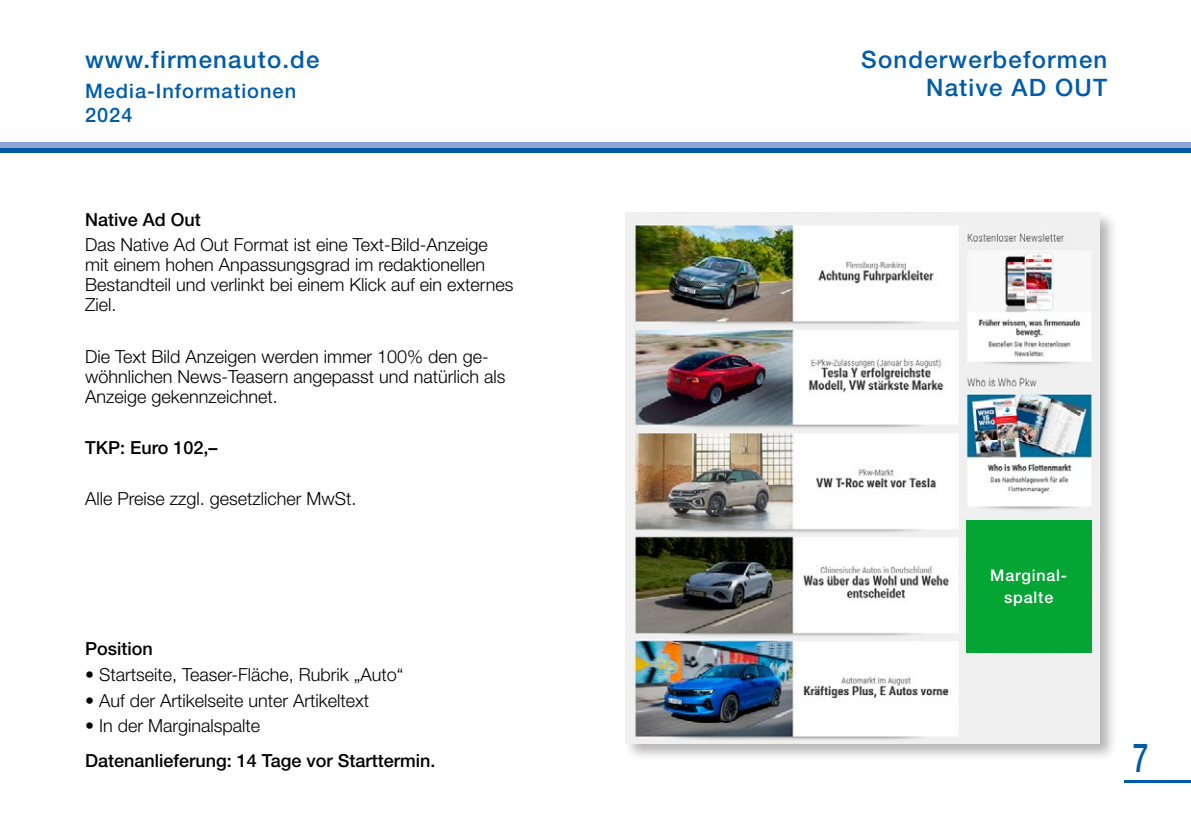
<style>
.page{position:relative;width:1191px;height:840px;background:#fff}
.page>*{position:absolute;margin:0;border:0;box-sizing:border-box;transform-origin:0 0}
.t1{font:500 40px "Helvetica Neue LT Std";color:#005ba9;scale:.7 1}
.t2{font:500 24px/28px "Helvetica Neue LT Std";letter-spacing:.05em;color:#005ba9;text-align:right}
.t3{font:500 20px/24px "Helvetica Neue LT Std";letter-spacing:.05em;color:#005ba9}
.t4{font:300 18px/20px "Helvetica Neue LT Std";color:#000}
.t5{font:500 18px "Helvetica Neue LT Std";color:#000}
.t6{font:500 16px/21.4px "Helvetica Neue LT Std";letter-spacing:.05em;color:#fff;text-align:center}
</style>
<div class="page">
<div style="left:623px;top:210px;width:494px;height:551px;background:#000;opacity:.3"></div>
<img style="left:625px;top:213px;width:474px;height:530px">
<div style="left:966px;top:519px;width:125px;height:133px;background:#05a535"></div>
<div style="left:0;top:147px;width:1191px;height:6px;background:#005ba9"></div>
<div style="left:0;top:142px;width:1191px;height:5px;background:#8ba5d6"></div>
<hr style="left:1124px;top:780px;width:67px;height:2px;background:#005ba9">
<h2 class="t2" style="left:85px;top:45px;width:236px">www.firmenauto.de</h2>
<p class="t3" style="left:85px;top:79px;width:213px">Media-Informationen<br>2024</p>
<p class="t5" style="left:85px;top:208px;width:117px">Native Ad Out</p>
<p class="t4" style="left:85px;top:234px;width:430px">Das Native Ad Out Format ist eine Text-Bild-Anzeige mit einem hohen Anpassungsgrad im redaktionellen Bestandteil und verlinkt bei einem Klick auf ein externes Ziel.</p>
<p class="t4" style="left:85px;top:346px;width:422px">Die Text Bild Anzeigen werden immer 100% den ge&shy;wöhnlichen News-Teasern angepasst und natürlich als<br>Anzeige gekennzeichnet.</p>
<p class="t5" style="left:85px;top:437px;width:134px">TKP: Euro 102,–</p>
<p class="t4" style="left:85px;top:487px;width:273px">Alle Preise zzgl. gesetzlicher MwSt.</p>
<p class="t5" style="left:85px;top:637px;width:69px">Position</p>
<p class="t4" style="left:85px;top:663px;width:320px">• Startseite, Teaser-Fläche, Rubrik „Auto“</p>
<p class="t4" style="left:85px;top:689px;width:286px">• Auf der Artikelseite unter Artikeltext</p>
<p class="t4" style="left:85px;top:715px;width:177px">• In der Marginalspalte</p>
<p class="t5" style="left:85px;top:749px;width:352px">Datenanlieferung: 14 Tage vor Starttermin.</p>
<h2 class="t2" style="left:861px;top:45px;width:247px">Sonderwerbeformen<br>Native AD OUT</h2>
<p class="t6" style="left:990px;top:564px;width:78px">Marginal&shy;spalte</p>
<h1 class="t1" style="left:1132px;top:733px;width:24px">7</h1>
</div>
